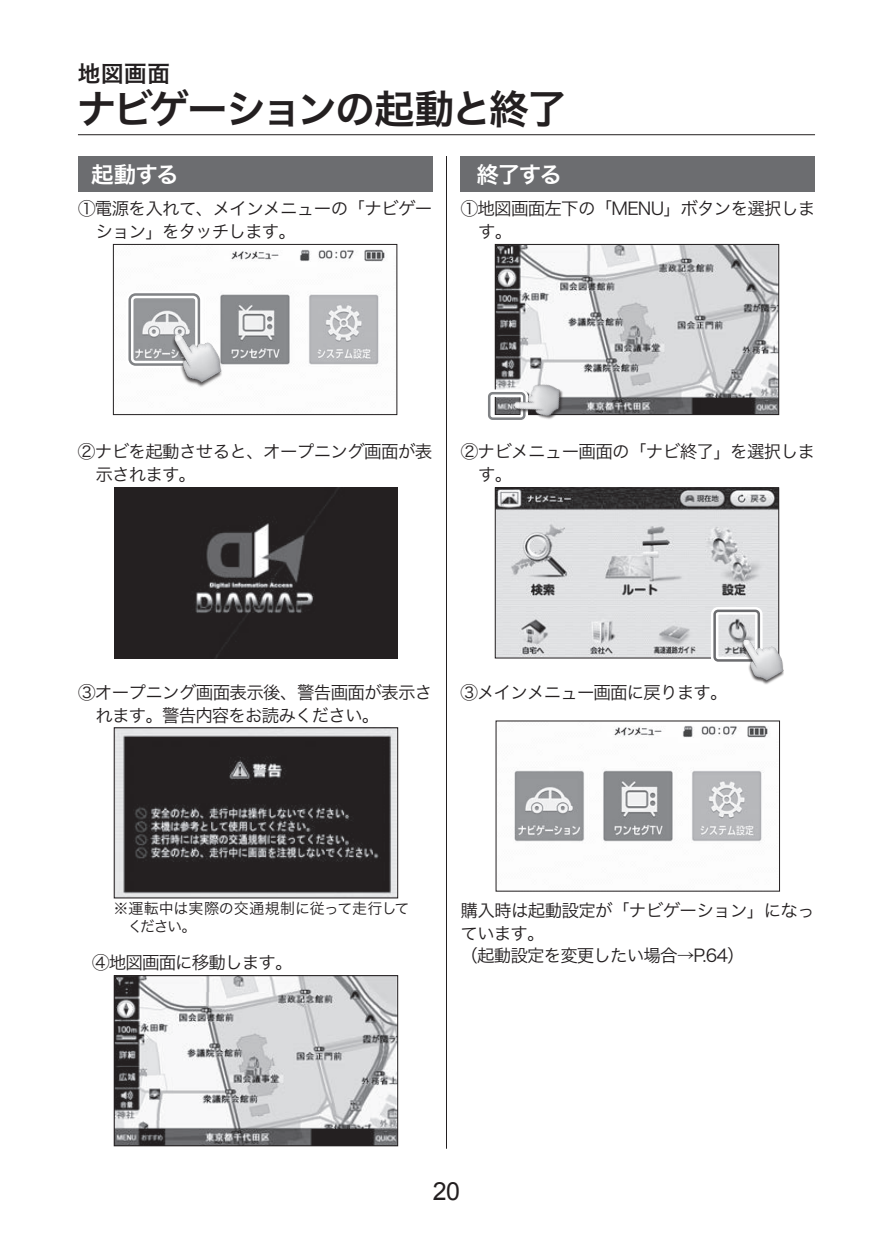
<style>
.page{position:relative;width:893px;height:1248px;background:#fff}
.page>*{position:absolute;margin:0;border:0;box-sizing:border-box;transform-origin:0 0}
.t1{font:40px "Hira Kaku Pro W6";letter-spacing:-.06em;color:#231f20}
.t2{font:25px "Arial";color:#231f20}
.t3{font:22.5px "Hira Kaku Pro W6";letter-spacing:-.06em;color:#fff}
.t4{font:22.5px "Hira Kaku Pro W6";color:#231f20}
.t5{font:17.5px/22.5px "Hira Kaku Pro W3";letter-spacing:-.04em;color:#231f20}
.t6{font:15px/17.5px "Hira Kaku Pro W3";letter-spacing:-.005em;color:#231f20}
</style>
<div class="page">
<img style="left:497px;top:246px;width:280px;height:167px">
<div style="left:495px;top:244px;width:284px;height:171px;border:1px solid #231f20"></div>
<div style="left:485px;top:389px;width:43px;height:33px;border:8px solid #fff;border-radius:4px"></div>
<div style="left:488px;top:392px;width:38px;height:28px;border:2px solid #808285;border-radius:4px"></div>
<img style="left:114px;top:488px;width:284px;height:170px">
<img style="left:116px;top:729px;width:280px;height:167px">
<div style="left:114px;top:727px;width:284px;height:171px;border:1px solid #231f20"></div>
<hr style="left:78px;top:134px;width:737px;height:1px;background:#231f20">
<div style="left:78px;top:156px;width:354px;height:35px;background:#6c6d70"></div>
<div style="left:461px;top:156px;width:354px;height:35px;background:#6c6d70"></div>
<img style="left:512px;top:371px;width:62px;height:51px">
<img style="left:497px;top:489px;width:280px;height:167px">
<div style="left:495px;top:487px;width:284px;height:171px;border:1px solid #231f20"></div>
<div style="left:711px;top:607px;width:51px;height:57px;border:8px solid #fff;border-radius:4px"></div>
<div style="left:713px;top:609px;width:47px;height:52px;border:2px solid #6c6d70;border-radius:4px"></div>
<img style="left:741px;top:639px;width:43px;height:46px">
<hr style="left:446px;top:156px;width:1px;height:992px;background:#231f20">
<img style="left:116px;top:977px;width:280px;height:166px">
<div style="left:114px;top:975px;width:284px;height:170px;border:1px solid #231f20"></div>
<img style="left:135px;top:249px;width:250px;height:118px">
<div style="left:126px;top:291px;width:77px;height:77px;border:8px solid #fff;border-radius:6px"></div>
<div style="left:128px;top:293px;width:72px;height:73px;border:2px solid #808285;border-radius:6px"></div>
<div style="left:113px;top:244px;width:284px;height:171px;border:1px solid #231f20"></div>
<svg style="left:514px;top:725px;width:255px;height:117px"></svg>
<img style="left:173px;top:335px;width:49px;height:52px">
<p class="t4" style="left:78px;top:53px;width:94px">地図画面</p>
<h1 class="t1" style="left:77px;top:73px;width:492px">ナビゲーションの起動と終了</h1>
<p class="t3" style="left:91px;top:154px;width:89px">起動する</p>
<p class="t3" style="left:476px;top:154px;width:87px">終了する</p>
<p class="t5" style="left:478px;top:196px;width:339px;text-indent:-18px">①地図画面左下の「MENU」ボタンを選択します。</p>
<p class="t5" style="left:96px;top:196px;width:338px;text-indent:-18px">①電源を入れて、メインメニューの「ナビゲーション」をタッチします。</p>
<p class="t5" style="left:95px;top:439px;width:338px;text-indent:-18px">②ナビを起動させると、オープニング画面が表示されます。</p>
<p class="t5" style="left:478px;top:439px;width:338px;text-indent:-18px">②ナビメニュー画面の「ナビ終了」を選択します。</p>
<p class="t5" style="left:96px;top:680px;width:338px;text-indent:-18px">③オープニング画面表示後、警告画面が表示されます。警告内容をお読みください。</p>
<p class="t5" style="left:461px;top:680px;width:268px">③メインメニュー画面に戻ります。</p>
<p class="t6" style="left:128px;top:898px;width:283px;text-indent:-14px">※運転中は実際の交通規制に従って走行してください。</p>
<p class="t5" style="left:92px;top:949px;width:202px">④地図画面に移動します。</p>
<p class="t5" style="left:460px;top:898px;width:356px">購入時は起動設定が「ナビゲーション」になっています。<br>（起動設定を変更したい場合→P.64）</p>
<h2 class="t2" style="left:433px;top:1175px;width:29px">20</h2>
</div>
